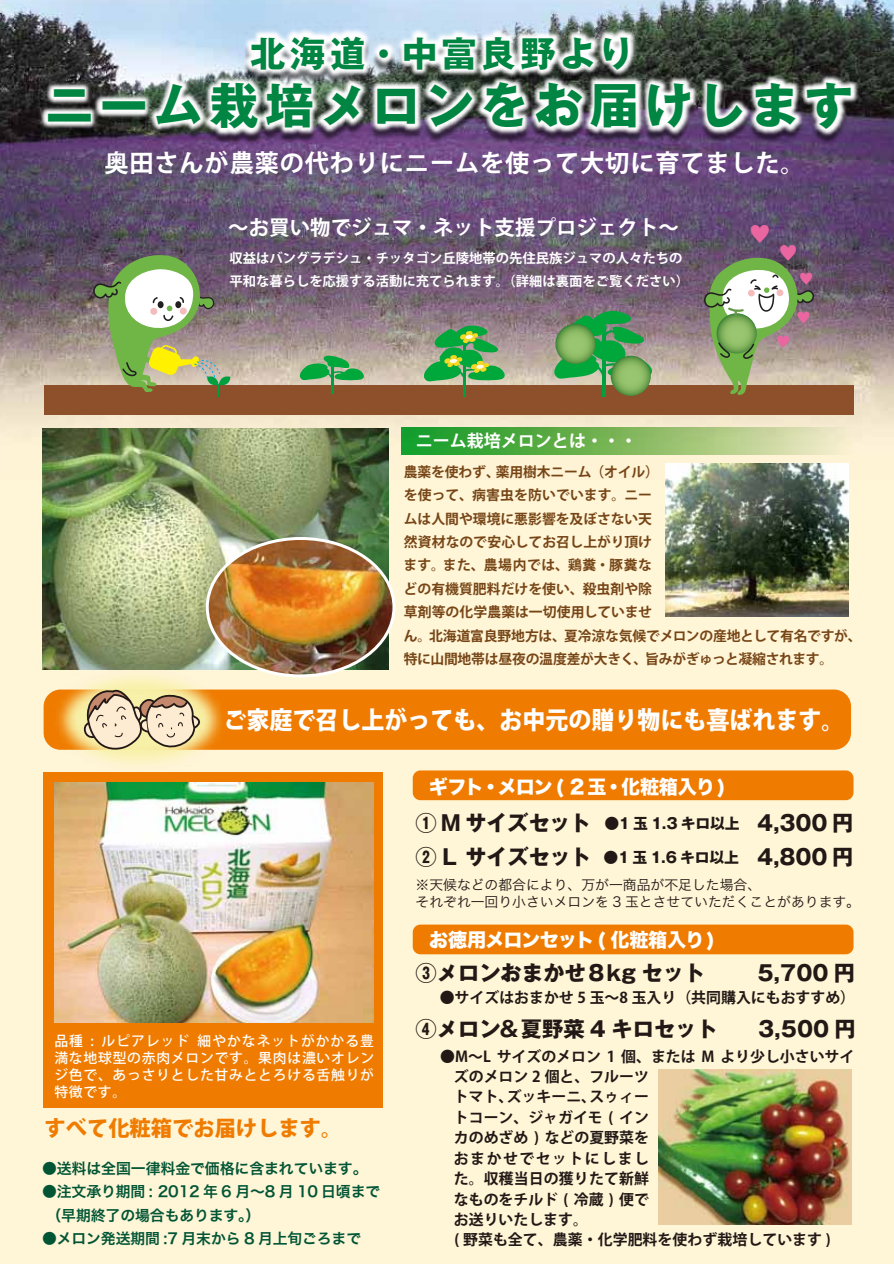
<style>
.page{position:relative;width:894px;height:1264px;background:#fff}
.page>*{position:absolute;margin:0;border:0;box-sizing:border-box;transform-origin:0 0}
.t1{font:700 48.9px "Gothic MB101 Pro";letter-spacing:.115em;color:#008542}
.t2{font:700 35.1px "Gothic MB101 Pro";letter-spacing:.12em;color:#008542}
.t3{font:700 24.45px "Koz Go Pro";letter-spacing:.035em;color:#fff}
.t4{font:800 24.45px "Koz Go Pro";color:#fff;scale:.94 1}
.t5{font:500 22.35px "Koz Go Pro";color:#ea66a1}
.t6{font:700 21.3px/34px "Gothic MB101 Pro";color:#221815}
.t7{font:800 21.3px "Koz Go Pro";color:#ef7c00}
.t8{font:700 20.55px "Koz Go Pro";color:#fff}
.t9{font:500 19.5px "Koz Go Pro";color:#ea66a1}
.t10{font:19.2px "Hira Kaku Std N W8";letter-spacing:-.035em;color:#fff}
.t11{font:700 16.95px "Koz Go Pro";color:#fff}
.t12{font:700 14.85px/20.4px "Koz Go Pro";color:#221815}
.t13{font:14.85px/23.4px "Hira Kaku Pro W6";letter-spacing:-.01em;color:#005535}
.t14{font:500 14.85px "Koz Go Pro";color:#ea66a1}
.t15{font:700 13.8px/23.4px "Koz Go Pro";letter-spacing:-.005em;color:#764516}
.t16{font:500 13.8px/17px "Koz Go Pro";letter-spacing:.055em;color:#fff;text-align:justify}
.t17{font:13.8px/17px "Hira Kaku Pro W3";color:#221815}
.t18{font:700 13.35px/23.4px "Koz Go Pro";color:#fff}
.s1{font-size:14.85px}
</style>
<div class="page">
<img style="left:0;top:201px;width:893px;height:1062px">
<img style="left:0;top:193px;width:893px;height:8px">
<img style="left:0;top:0;width:893px;height:193px">
<div style="left:413px;top:770px;width:440px;height:30px;background:#ef7c00;border-radius:8px"></div>
<div style="left:413px;top:924px;width:440px;height:30px;background:#ef7c00;border-radius:8px"></div>
<svg style="left:755px;top:82px;width:9px;height:2px"></svg>
<div style="left:43px;top:772px;width:339px;height:335px;background:#ef7c00"></div>
<img style="left:54px;top:782px;width:319px;height:240px">
<svg style="left:401px;top:427px;width:452px;height:27px;background:#82bc68"></svg>
<img style="left:665px;top:463px;width:183px;height:153px">
<img style="left:43px;top:428px;width:346px;height:197px">
<img style="left:207px;top:538px;width:187px;height:137px">
<div style="left:206px;top:537px;width:189px;height:140px;border:3px solid #fff;border-radius:50%"></div>
<div style="left:44px;top:689px;width:807px;height:60px;background:#ef7c00;border-radius:17px"></div>
<img style="left:12px;top:625px;width:256px;height:188px">
<svg style="left:82px;top:686px;width:123px;height:67px;background:#dbc79d"></svg>
<img style="left:658px;top:1069px;width:194px;height:154px">
<div style="left:44px;top:385px;width:809px;height:29px;background:#8e502b"></div>
<hr style="left:331px;top:366px;width:2px;height:27px;background:#00a040">
<hr style="left:602px;top:331px;width:3px;height:66px;background:#00a041">
<svg style="left:703px;top:256px;width:112px;height:139px"></svg>
<svg style="left:92px;top:253px;width:139px;height:143px"></svg>
<svg style="left:295px;top:355px;width:70px;height:26px;background:#65b073"></svg>
<svg style="left:547px;top:309px;width:107px;height:70px;background:#599869"></svg>
<svg style="left:610px;top:355px;width:41px;height:41px"></svg>
<svg style="left:555px;top:324px;width:40px;height:40px"></svg>
<hr style="left:463px;top:342px;width:3px;height:54px;background:#00a041">
<svg style="left:418px;top:324px;width:88px;height:58px;background:#69a96a"></svg>
<h2 class="t2" style="left:250px;top:24px;width:384px">北海道・中富良野より</h2>
<h1 class="t1" style="left:45px;top:65px;width:810px">ニーム栽培メロンをお届けします</h1>
<h3 class="t3" style="left:104px;top:148px;width:701px">奥田さんが農薬の代わりにニームを使って大切に育てました。</h3>
<h3 class="t8" style="left:228px;top:214px;width:452px">～お買い物でジュマ・ネット支援プロジェクト～</h3>
<p class="t18" style="left:229px;top:247px;width:461px">収益はバングラデシュ・チッタゴン丘陵地帯の先住民族ジュマの人々たちの平和な暮らしを応援する活動に充てられます。（詳細は裏面をご覧ください）</p>
<p class="t11" style="left:416px;top:430px;width:223px">ニーム栽培メロンとは・・・</p>
<h3 class="t5" style="left:749px;top:219px;width:24px">♥</h3>
<h3 class="t9" style="left:778px;top:240px;width:21px">♥</h3>
<p class="t14" style="left:798px;top:269px;width:16px">♥</p>
<p class="t14" style="left:776px;top:332px;width:16px">♥</p>
<p class="t14" style="left:796px;top:308px;width:16px">♥</p>
<p class="t15" style="left:403px;top:460px;width:460px">農薬を使わず、薬用樹木ニーム（オイル）<br>を使って、病害虫を防いでいます。ニー<br>ムは人間や環境に悪影響を及ぼさない天<br>然資材なので安心してお召し上がり頂け<br>ます。また、農場内では、鶏糞・豚糞な<br>どの有機質肥料だけを使い、殺虫剤や除<br>草剤等の化学農薬は一切使用していませ<br>ん。北海道富良野地方は、夏冷涼な気候でメロンの産地として有名ですが、特に山間地帯は昼夜の温度差が大きく、旨みがぎゅっと凝縮されます。</p>
<h3 class="t4" style="left:223px;top:703px;width:662px">ご家庭で召し上がっても、お中元の贈り物にも喜ばれます。</h3>
<h3 class="t10" style="left:429px;top:775px;width:298px">ギフト・メロン ( 2玉・化粧箱入り )</h3>
<h3 class="t6" style="left:415px;top:803px;width:439px">① M サイズセット <span class="s1">●1 玉 1.3 キロ以上</span> 4,300 円<br>② L サイズセット <span class="s1">●1 玉 1.6 キロ以上</span> 4,800 円</h3>
<p class="t17" style="left:415px;top:875px;width:446px">※天候などの都合により、万が一商品が不足した場合、<br>それぞれ一回り小さいメロンを 3 玉とさせていただくことがあります。</p>
<p class="t16" style="left:54px;top:1032px;width:321px">品種 : ルピアレッド 細やかなネットがかかる豊満な地球型の赤肉メロンです。果肉は濃いオレンジ色で、あっさりとした甘みととろける舌触りが特徴です。</p>
<h3 class="t7" style="left:44px;top:1113px;width:299px">すべて化粧箱でお届けします。</h3>
<p class="t13" style="left:42px;top:1155px;width:327px">●送料は全国一律料金で価格に含まれています。</p>
<p class="t13" style="left:42px;top:1179px;width:340px">●注文承り期間 : 2012 年 6 月～8 月 10 日頃まで（早期終了の場合もあります。）</p>
<p class="t13" style="left:42px;top:1225px;width:321px">●メロン発送期間 :7 月末から 8 月上旬ごろまで</p>
<h3 class="t10" style="left:429px;top:929px;width:287px">お徳用メロンセット ( 化粧箱入り )</h3>
<h3 class="t6" style="left:415px;top:952px;width:291px">③メロンおまかせ８kg セット</h3>
<h3 class="t6" style="left:757px;top:952px;width:99px">5,700 円</h3>
<p class="t12" style="left:440px;top:987px;width:424px">●サイズはおまかせ 5 玉～8 玉入り（共同購入にもおすすめ）　</p>
<h3 class="t6" style="left:415px;top:1009px;width:304px">④メロン&amp;夏野菜 4 キロセット</h3>
<h3 class="t6" style="left:758px;top:1009px;width:99px">3,500 円</h3>
<p class="t12" style="left:454px;top:1046px;width:402px;text-indent:-14px">●M～L サイズのメロン 1 個、または M より少し小さいサイズのメロン 2 個と、フルーツ<br>トマト、ズッキーニ、スゥィー<br>トコーン、ジャガイモ ( イン<br>カのめざめ ) などの夏野菜を<br>おまかせでセットにしまし<br>た。収穫当日の獲りたて新鮮<br>なものをチルド ( 冷蔵 ) 便で<br>お送りいたします。<br>( 野菜も全て、農薬・化学肥料を使わず栽培しています )</p>
</div>
